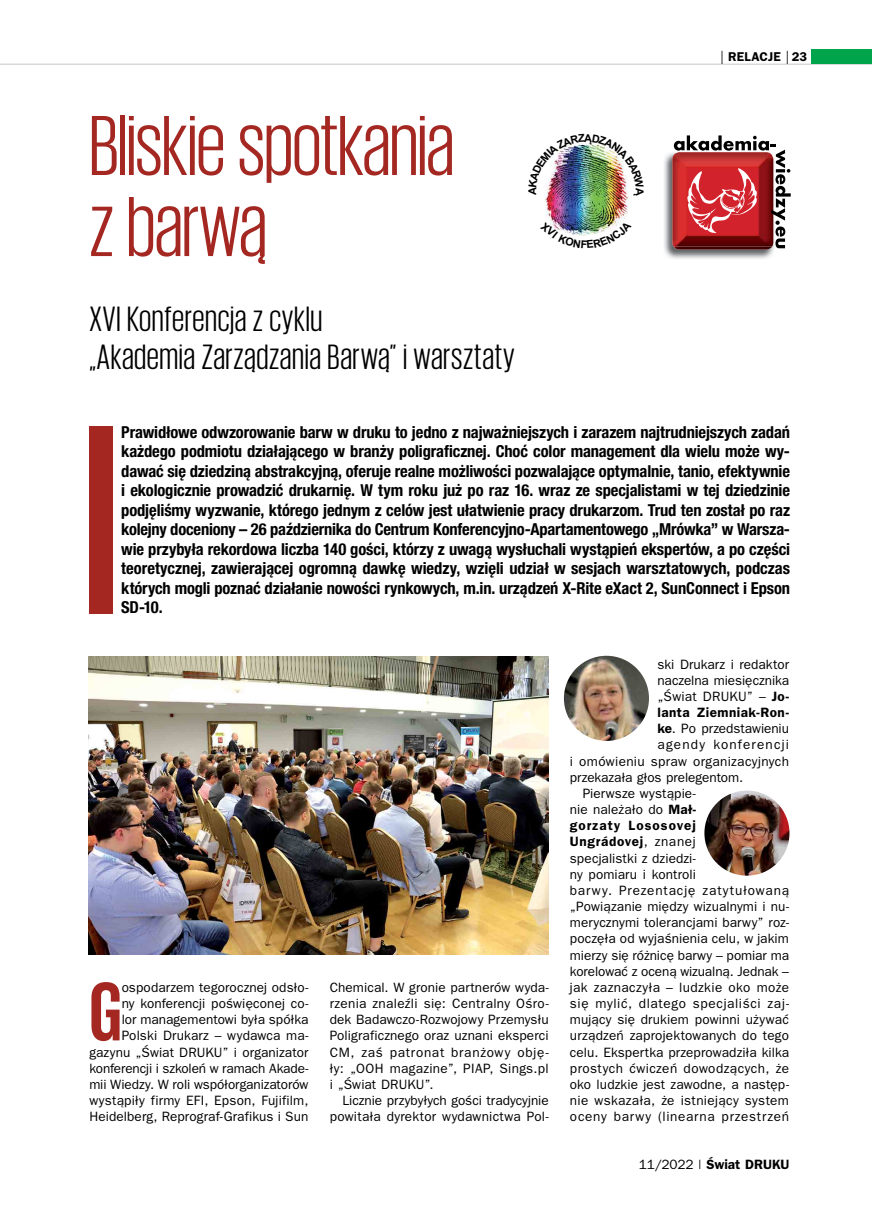
<style>
.page{position:relative;width:872px;height:1217px;background:#fff}
.page>*{position:absolute;margin:0;border:0;box-sizing:border-box;transform-origin:0 0}
.t1{font:87px/81px "Giorgio Sans";letter-spacing:-.01em;color:#a42722}
.t2{font:700 85.05px "Giorgio Sans";color:#a42722}
.t3{font:36px/37.5px "Giorgio Sans";letter-spacing:.02em;color:#000}
.t4{font:700 condensed 16.5px/19.5px "Helvetica Neue LT Pro";letter-spacing:-.01em;color:#000;text-align:justify}
.t5{font:13.5px/16.2px "Frankfurt Gothic";letter-spacing:.01em;color:#000;text-align:right}
.t6{font:13.5px "Frankfurt Gothic";letter-spacing:.045em;color:#000}
.t7{font:13.5px "Frankfurt Gothic";letter-spacing:.065em;color:#000}
.t8{font:13.5px "Frankfurt Gothic";letter-spacing:.035em;color:#000}
.t9{font:13.5px "Frankfurt Gothic";letter-spacing:.055em;color:#000}
.t10{font:13.5px "Frankfurt Gothic";letter-spacing:.03em;color:#000}
.t11{font:700 13.5px "Frankfurt Gothic";color:#000}
.t12{font:700 13.5px "Frankfurt Gothic";letter-spacing:.035em;color:#000}
.t13{font:13.5px "Frankfurt Gothic";letter-spacing:.09em;color:#000}
.t14{font:700 13.5px "Frankfurt Gothic";letter-spacing:.055em;color:#000}
.t15{font:700 13.5px "Frankfurt Gothic";letter-spacing:.08em;color:#000}
.t16{font:700 12.75px "Frankfurt Gothic";letter-spacing:.015em;color:#000}
.s1{font-weight:400;font-size:19.2px}
.s2{font-weight:700}
.s3{font-weight:400}
</style>
<div class="page">
<hr style="left:0;top:64px;width:872px;height:1px;background:#c7c8ca">
<div style="left:811px;top:49px;width:61px;height:15px;background:#00a44a"></div>
<div style="left:89px;top:426px;width:24px;height:187px;background:#a42722"></div>
<img style="left:544px;top:195px;width:84px;height:26px">
<img style="left:664px;top:153px;width:110px;height:106px">
<img style="left:672px;top:152px;width:101px;height:97px">
<svg style="left:674px;top:135px;width:116px;height:113px"></svg>
<img style="left:88px;top:656px;width:460px;height:298px">
<img style="left:564px;top:655px;width:85px;height:85px;border-radius:43px">
<img style="left:704px;top:790px;width:85px;height:85px;border-radius:43px">
<img style="left:545px;top:142px;width:83px;height:53px">
<svg style="left:550px;top:221px;width:72px;height:15px"></svg>
<h1 class="t1" style="left:89px;top:103px;width:366px">Bliskie spotkania z barwą</h1>
<h3 class="t3" style="left:89px;top:299px;width:426px">XVI Konferencja z cyklu<br>„Akademia Zarządzania Barwą” i warsztaty</h3>
<p class="t16" style="left:720px;top:49px;width:88px"><span class="s1">|</span> RELACJE <span class="s1">|</span> 23</p>
<p class="t4" style="left:121px;top:422px;width:670px">Prawidłowe odwzorowanie barw w druku to jedno z najważniejszych i zarazem najtrudniejszych zadań każdego podmiotu działającego w branży poligraficznej. Choć color management dla wielu może wy&shy;dawać się dziedziną abstrakcyjną, oferuje realne możliwości pozwalające optymalnie, tanio, efektywnie i ekologicznie prowadzić drukarnię. W tym roku już po raz 16. wraz ze specjalistami w tej dziedzinie podjęliśmy wyzwanie, którego jednym z celów jest ułatwienie pracy drukarzom. Trud ten został po raz kolejny doceniony – 26 października do Centrum Konferencyjno-Apartamentowego „Mrówka” w Warsza&shy;wie przybyła rekordowa liczba 140 gości, którzy z uwagą wysłuchali wystąpień ekspertów, a po części teoretycznej, zawierającej ogromną dawkę wiedzy, wzięli udział w sesjach warsztatowych, podczas których mogli poznać działanie nowości rynkowych, m.in. urządzeń X-Rite eXact 2, SunConnect i Epson SD-10.</p>
<h2 class="t2" style="left:89px;top:968px;width:34px">G</h2>
<p class="t5" style="left:89px;top:978px;width:221px">ospodarzem tegorocznej odsło-<br>ny konferencji poświęconej co-<br>lor managementowi była spółka Polski Drukarz – wydawca ma&shy;gazynu „Świat DRUKU” i organizator konferencji i szkoleń w ramach Akade&shy;mii Wiedzy. W roli współorganizatorów wystąpiły firmy EFI, Epson, Fujifilm, Heidelberg, Reprograf-Grafikus i Sun</p>
<p class="t5" style="left:330px;top:978px;width:220px;text-align:justify">Chemical. W gronie partnerów wyda&shy;rzenia znaleźli się: Centralny Ośro&shy;dek Badawczo-Rozwojowy Przemysłu Poligraficznego oraz uznani eksperci CM, zaś patronat branżowy obję&shy;ły: „OOH magazine”, PIAP, Sings.pl i „Świat DRUKU”.</p>
<p class="t5" style="left:330px;top:1091px;width:220px">Licznie przybyłych gości tradycyjnie powitała dyrektor wydawnictwa Pol-</p>
<p class="t5" style="left:657px;top:655px;width:133px">ski Drukarz i redaktor</p>
<p class="t5" style="left:657px;top:671px;width:133px">naczelna miesięcznika</p>
<p class="t5" style="left:657px;top:688px;width:133px">„Świat DRUKU” – <span class="s2">Jo-</span></p>
<p class="t12" style="left:657px;top:704px;width:133px">lanta Ziemniak-Ron-</p>
<p class="t5" style="left:657px;top:720px;width:133px"><span class="s2">ke</span>. Po przedstawieniu</p>
<p class="t13" style="left:657px;top:737px;width:133px">agendy konferencji</p>
<p class="t5" style="left:570px;top:752px;width:221px">i omówieniu spraw organizacyjnych</p>
<p class="t5" style="left:570px;top:768px;width:175px">przekazała głos prelegentom.</p>
<p class="t5" style="left:582px;top:784px;width:115px">Pierwsze wystąpie-</p>
<p class="t5" style="left:570px;top:801px;width:127px">nie należało do <span class="s2">Mał-</span></p>
<p class="t15" style="left:570px;top:817px;width:127px">gorzaty Lososovej</p>
<p class="t14" style="left:570px;top:833px;width:127px">Ungrádovej<span class="s3">, znanej</span></p>
<p class="t5" style="left:570px;top:849px;width:127px">specjalistki z dziedzi-</p>
<p class="t5" style="left:570px;top:865px;width:127px">ny pomiaru i kontroli</p>
<p class="t7" style="left:570px;top:882px;width:221px">barwy. Prezentację zatytułowaną</p>
<p class="t5" style="left:570px;top:898px;width:220px">„Powiązanie między wizualnymi i nu-</p>
<p class="t5" style="left:570px;top:914px;width:220px">merycznymi tolerancjami barwy” roz-</p>
<p class="t5" style="left:570px;top:930px;width:220px">poczęła od wyjaśnienia celu, w jakim</p>
<p class="t5" style="left:570px;top:946px;width:220px">mierzy się różnicę barwy – pomiar ma</p>
<p class="t5" style="left:570px;top:962px;width:220px">korelować z oceną wizualną. Jednak –</p>
<p class="t10" style="left:570px;top:979px;width:221px">jak zaznaczyła – ludzkie oko może</p>
<p class="t6" style="left:570px;top:995px;width:220px">się mylić, dlatego specjaliści zaj-</p>
<p class="t5" style="left:570px;top:1011px;width:220px">mujący się drukiem powinni używać</p>
<p class="t5" style="left:570px;top:1027px;width:220px">urządzeń zaprojektowanych do tego</p>
<p class="t5" style="left:570px;top:1043px;width:221px">celu. Ekspertka przeprowadziła kilka</p>
<p class="t8" style="left:570px;top:1060px;width:220px">prostych ćwiczeń dowodzących, że</p>
<p class="t5" style="left:570px;top:1075px;width:220px">oko ludzkie jest zawodne, a następ-</p>
<p class="t5" style="left:570px;top:1092px;width:220px">nie wskazała, że istniejący system</p>
<p class="t9" style="left:570px;top:1108px;width:220px">oceny barwy (linearna przestrzeń</p>
<p class="t11" style="left:639px;top:1156px;width:152px"><span class="s3">11/2022 |</span> Świat DRUKU</p>
</div>
